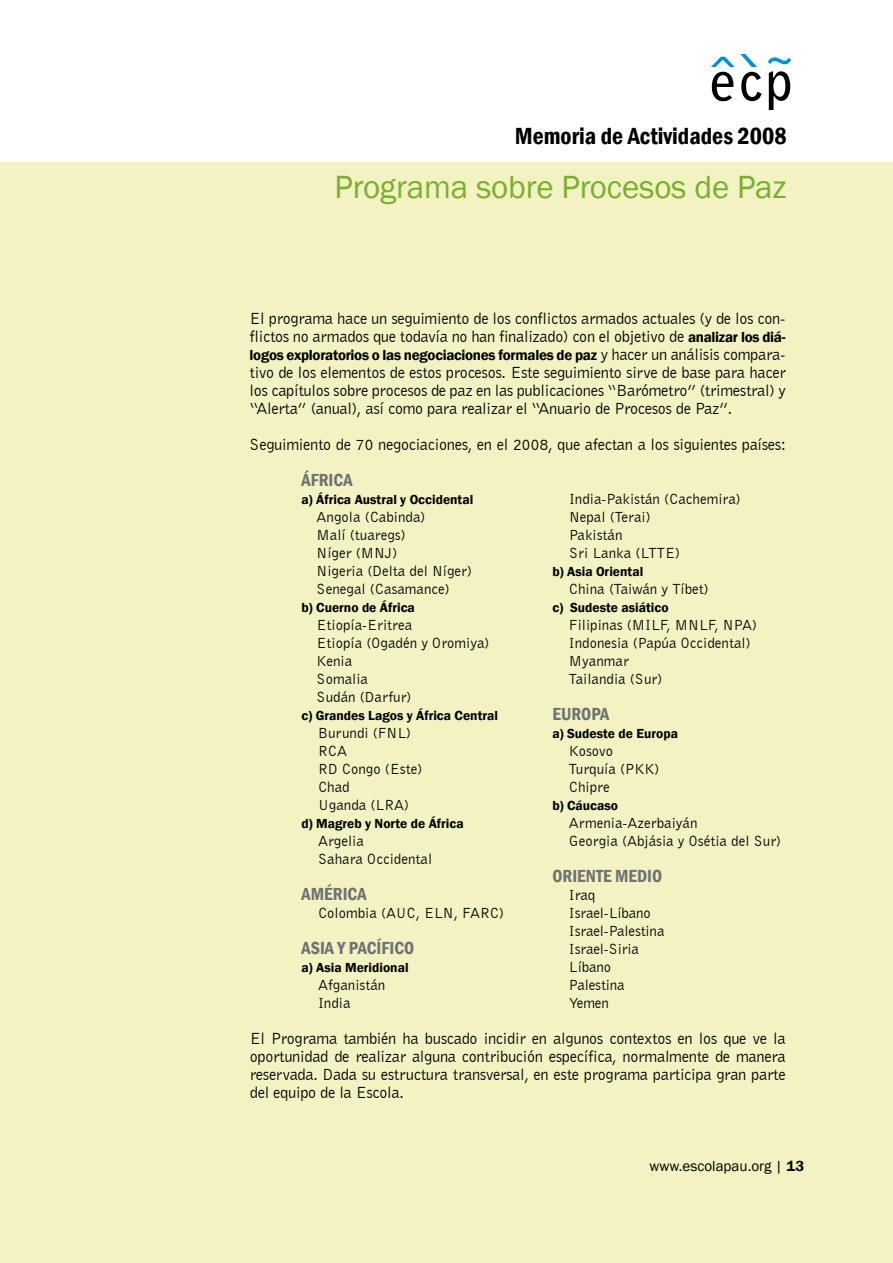
<style>
.page{position:relative;width:893px;height:1263px;background:#fff}
.page>*{position:absolute;margin:0;border:0;box-sizing:border-box;transform-origin:0 0}
.t1{font:33px "Franklin Gothic";letter-spacing:-.005em;color:#7ab030}
.t2{font:600 condensed 24px "Franklin Gothic";color:#000}
.t3{font:600 condensed 18px "Franklin Gothic";color:#707172}
.t4{font:16.5px/18px "Bell Gothic BT";letter-spacing:-.02em;color:#000;text-align:justify}
.t5{font:15px/18px "Bell Gothic BT";color:#000}
.t6{font:600 15px "Franklin Gothic";letter-spacing:-.02em;color:#000}
.t7{font:15px "Franklin Gothic";color:#000}
.t8{font:600 13.5px "Franklin Gothic";color:#000}
.s1{font-family:"Franklin Gothic";font-weight:600;font-size:15px}
.s2{font-family:"Bell Gothic BT";font-weight:400;font-size:16.5px}
.s3{font-weight:600}
</style>
<div class="page">
<div style="left:0;top:162px;width:893px;height:1101px;background:#f2f2c2"></div>
<svg style="left:769px;top:71px;width:21px;height:39px"></svg>
<svg style="left:768px;top:57px;width:23px;height:7px"></svg>
<svg style="left:711px;top:54px;width:50px;height:47px"></svg>
<h2 class="t2" style="left:515px;top:120px;width:273px">Memoria de Actividades 2008</h2>
<h1 class="t1" style="left:335px;top:167px;width:453px">Programa sobre Procesos de Paz</h1>
<p class="t4" style="left:250px;top:309px;width:537px">El programa hace un seguimiento de los conflictos armados actuales (y de los con&shy;flictos no armados que todavía no han finalizado) con el objetivo de <span class="s1">analizar los diá-</span></p>
<p class="t6" style="left:250px;top:346px;width:537px">logos exploratorios o las negociaciones formales de paz <span class="s2">y hacer un análisis compara-</span></p>
<p class="t4" style="left:250px;top:363px;width:538px">tivo de los elementos de estos procesos. Este seguimiento sirve de base para hacer los capítulos sobre procesos de paz en las publicaciones “Barómetro” (trimestral) y “Alerta” (anual), así como para realizar el “Anuario de Procesos de Paz”.</p>
<p class="t4" style="left:250px;top:435px;width:538px">Seguimiento de 70 negociaciones, en el 2008, que afectan a los siguientes países:</p>
<p class="t3" style="left:302px;top:468px;width:53px">ÁFRICA</p>
<p class="t8" style="left:302px;top:491px;width:173px">a) África Austral y Occidental</p>
<p class="t5" style="left:317px;top:508px;width:157px">Angola (Cabinda)<br>Malí (tuaregs)<br>Níger (MNJ)<br>Nigeria (Delta del Níger)<br>Senegal (Casamance)</p>
<p class="t8" style="left:302px;top:599px;width:115px">b) Cuerno de África</p>
<p class="t5" style="left:317px;top:616px;width:174px">Etiopía-Eritrea<br>Etiopía (Ogadén y Oromiya)<br>Kenia<br>Somalia<br>Sudán (Darfur)</p>
<p class="t8" style="left:302px;top:707px;width:198px">c) Grandes Lagos y África Central</p>
<p class="t5" style="left:318px;top:724px;width:106px">Burundi (FNL)<br>RCA<br>RD Congo (Este)<br>Chad<br>Uganda (LRA)</p>
<p class="t8" style="left:302px;top:815px;width:164px">d) Magreb y Norte de África</p>
<p class="t5" style="left:318px;top:832px;width:116px">Argelia<br>Sahara Occidental</p>
<p class="t3" style="left:302px;top:882px;width:67px">AMÉRICA</p>
<p class="t5" style="left:318px;top:904px;width:187px">Colombia (AUC, ELN, FARC)</p>
<p class="t3" style="left:302px;top:936px;width:114px">ASIA Y PACÍFICO</p>
<p class="t8" style="left:302px;top:959px;width:109px">a) Asia Meridional</p>
<p class="t5" style="left:318px;top:976px;width:69px">Afganistán<br>India</p>
<p class="t5" style="left:569px;top:490px;width:173px">India-Pakistán (Cachemira)<br>Nepal (Terai)<br>Pakistán<br>Sri Lanka (LTTE)</p>
<p class="t8" style="left:552px;top:563px;width:92px">b) Asia Oriental</p>
<p class="t5" style="left:569px;top:580px;width:141px">China (Taiwán y Tíbet)</p>
<p class="t8" style="left:552px;top:599px;width:118px">c) Sudeste asiático</p>
<p class="t5" style="left:569px;top:616px;width:190px">Filipinas (MILF, MNLF, NPA)<br>Indonesia (Papúa Occidental)<br>Myanmar<br>Tailandia (Sur)</p>
<p class="t3" style="left:552px;top:702px;width:58px">EUROPA</p>
<p class="t8" style="left:552px;top:725px;width:127px">a) Sudeste de Europa</p>
<p class="t5" style="left:569px;top:742px;width:92px">Kosovo<br>Turquía (PKK)<br>Chipre</p>
<p class="t8" style="left:552px;top:797px;width:67px">b) Cáucaso</p>
<p class="t5" style="left:569px;top:814px;width:214px">Armenia-Azerbaiyán<br>Georgia (Abjásia y Osétia del Sur)</p>
<p class="t3" style="left:552px;top:864px;width:111px">ORIENTE MEDIO</p>
<p class="t5" style="left:569px;top:886px;width:97px">Iraq<br>Israel-Líbano<br>Israel-Palestina<br>Israel-Siria<br>Líbano<br>Palestina<br>Yemen</p>
<p class="t4" style="left:250px;top:1029px;width:537px">El Programa también ha buscado incidir en algunos contextos en los que ve la oportunidad de realizar alguna contribución específica, normalmente de manera reservada. Dada su estructura transversal, en este programa participa gran parte del equipo de la Escola.</p>
<p class="t7" style="left:649px;top:1156px;width:156px">www.escolapau.org | <span class="s3">13</span></p>
</div>
